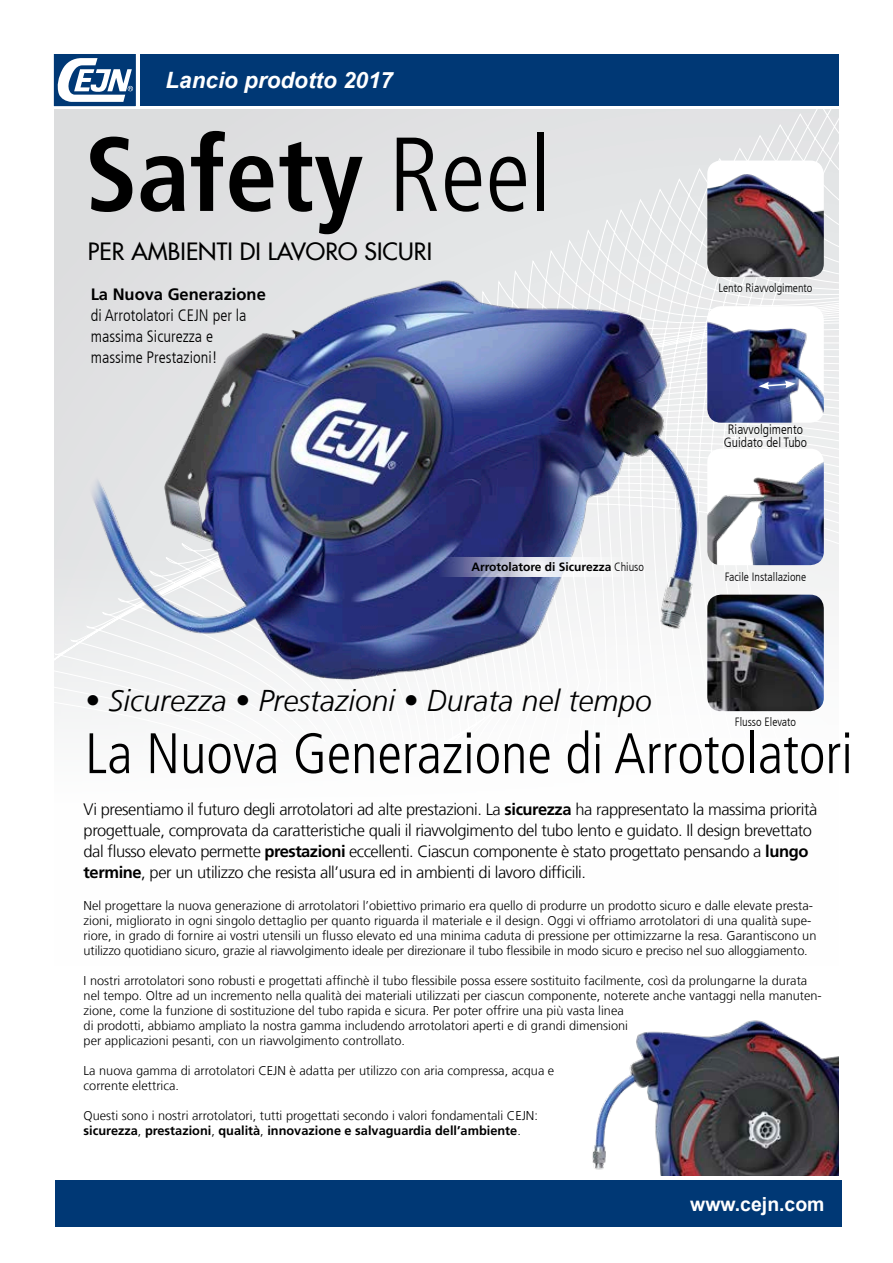
<style>
.page{position:relative;width:893px;height:1263px;background:#fff}
.page>*{position:absolute;margin:0;border:0;box-sizing:border-box;transform-origin:0 0}
.t1{font:700 condensed 105px "Frutiger LT Com";color:#000}
.t2{font:300 condensed 57px "Frutiger LT Com";color:#000}
.t3{font:italic 300 30px "Frutiger LT Com";color:#000}
.t4{font:500 23.4px "Futura Com";letter-spacing:.005em;color:#000}
.t5{font:italic 700 22.5px "Arial";color:#fff}
.t6{font:700 19.5px "Arial";color:#fff}
.t7{font:300 16.5px/21px "Frutiger LT Com";letter-spacing:-.025em;color:#000}
.t8{font:300 condensed 16.5px/21px "Frutiger LT Com";color:#000}
.t9{font:700 16.5px "Frutiger LT Com";color:#000}
.t10{font:300 condensed 13.5px/13.5px "Frutiger LT Com";color:#000}
.t11{font:300 12.75px/15px "Frutiger LT Com";color:#000}
.t12{font:300 condensed 12px "Frutiger LT Com";color:#000}
.t13{font:700 12px "Frutiger LT Com";color:#000}
.s1{font-weight:300}
.s2{font-weight:300;font-stretch:condensed}
.s3{font-weight:700}
</style>
<div class="page">
<svg style="left:54px;top:109px;width:785px;height:614px"></svg>
<div style="left:53px;top:53px;width:83px;height:54px;background:#003875"></div>
<div style="left:53px;top:53px;width:84px;height:54px;border:1px solid #fff"></div>
<svg style="left:57px;top:58px;width:76px;height:44px"></svg>
<div style="left:55px;top:1180px;width:787px;height:47px;background:#003875"></div>
<div style="left:140px;top:54px;width:699px;height:52px;background:#003875"></div>
<img style="left:787px;top:306px;width:37px;height:117px">
<svg style="left:787px;top:381px;width:9px;height:8px"></svg>
<img style="left:85px;top:264px;width:702px;height:459px">
<img style="left:707px;top:161px;width:117px;height:116px">
<img style="left:707px;top:449px;width:117px;height:116px">
<svg style="left:438px;top:557px;width:199px;height:20px"></svg>
<img style="left:707px;top:595px;width:117px;height:116px">
<img style="left:592px;top:1020px;width:247px;height:156px">
<h3 class="t5" style="left:165px;top:65px;width:229px">Lancio prodotto 2017</h3>
<h1 class="t1" style="left:85px;top:112px;width:468px">Safety <span class="s1">Reel</span></h1>
<h3 class="t4" style="left:88px;top:234px;width:346px">PER AMBIENTI DI LAVORO SICURI</h3>
<p class="t9" style="left:91px;top:285px;width:177px">La Nuova Generazione</p>
<p class="t8" style="left:91px;top:305px;width:157px">di Arrotolatori CEJN per la massima Sicurezza e massime Prestazioni!</p>
<p class="t13" style="left:471px;top:559px;width:174px">Arrotolatore di Sicurezza <span class="s2">Chiuso</span></p>
<h3 class="t3" style="left:85px;top:683px;width:568px">• Sicurezza • Prestazioni • Durata nel tempo</h3>
<p class="t12" style="left:718px;top:281px;width:96px">Lento Riavvolgimento</p>
<p class="t10" style="left:724px;top:423px;width:85px">Riavvolgimento<br>Guidato del Tubo</p>
<p class="t12" style="left:725px;top:570px;width:83px">Facile Installazione</p>
<p class="t12" style="left:735px;top:714px;width:63px">Flusso Elevato</p>
<h2 class="t2" style="left:85px;top:721px;width:769px">La Nuova Generazione di Arrotolatori</h2>
<p class="t7" style="left:84px;top:799px;width:735px">Vi presentiamo il futuro degli arrotolatori ad alte prestazioni. La <span class="s3">sicurezza</span> ha rappresentato la massima priorità progettuale, comprovata da caratteristiche quali il riavvolgimento del tubo lento e guidato. Il design brevettato dal flusso elevato permette <span class="s3">prestazioni</span> eccellenti. Ciascun componente è stato progettato pensando a <span class="s3">lungo termine</span>, per un utilizzo che resista all’usura ed in ambienti di lavoro difficili.</p>
<p class="t11" style="left:84px;top:898px;width:734px">Nel progettare la nuova generazione di arrotolatori l’obiettivo primario era quello di produrre un prodotto sicuro e dalle elevate presta&shy;zioni, migliorato in ogni singolo dettaglio per quanto riguarda il materiale e il design. Oggi vi offriamo arrotolatori di una qualità supe&shy;riore, in grado di fornire ai vostri utensili un flusso elevato ed una minima caduta di pressione per ottimizzarne la resa. Garantiscono un utilizzo quotidiano sicuro, grazie al riavvolgimento ideale per direzionare il tubo flessibile in modo sicuro e preciso nel suo alloggiamento.</p>
<p class="t11" style="left:84px;top:973px;width:740px">I nostri arrotolatori sono robusti e progettati affinchè il tubo flessibile possa essere sostituito facilmente, così da prolungarne la durata nel tempo. Oltre ad un incremento nella qualità dei materiali utilizzati per ciascun componente, noterete anche vantaggi nella manuten&shy;zione, come la funzione di sostituzione del tubo rapida e sicura. Per poter offrire una più vasta linea<br>di prodotti, abbiamo ampliato la nostra gamma includendo arrotolatori aperti e di grandi dimensioni<br>per applicazioni pesanti, con un riavvolgimento controllato.</p>
<p class="t11" style="left:84px;top:1063px;width:472px">La nuova gamma di arrotolatori CEJN è adatta per utilizzo con aria compressa, acqua e corrente elettrica.</p>
<p class="t11" style="left:84px;top:1108px;width:456px">Questi sono i nostri arrotolatori, tutti progettati secondo i valori fondamentali CEJN: <span class="s3">sicurezza</span>, <span class="s3">prestazioni</span>, <span class="s3">qualità</span>, <span class="s3">innovazione e salvaguardia dell’ambiente</span>.</p>
<h3 class="t6" style="left:690px;top:1190px;width:136px">www.cejn.com</h3>
</div>
